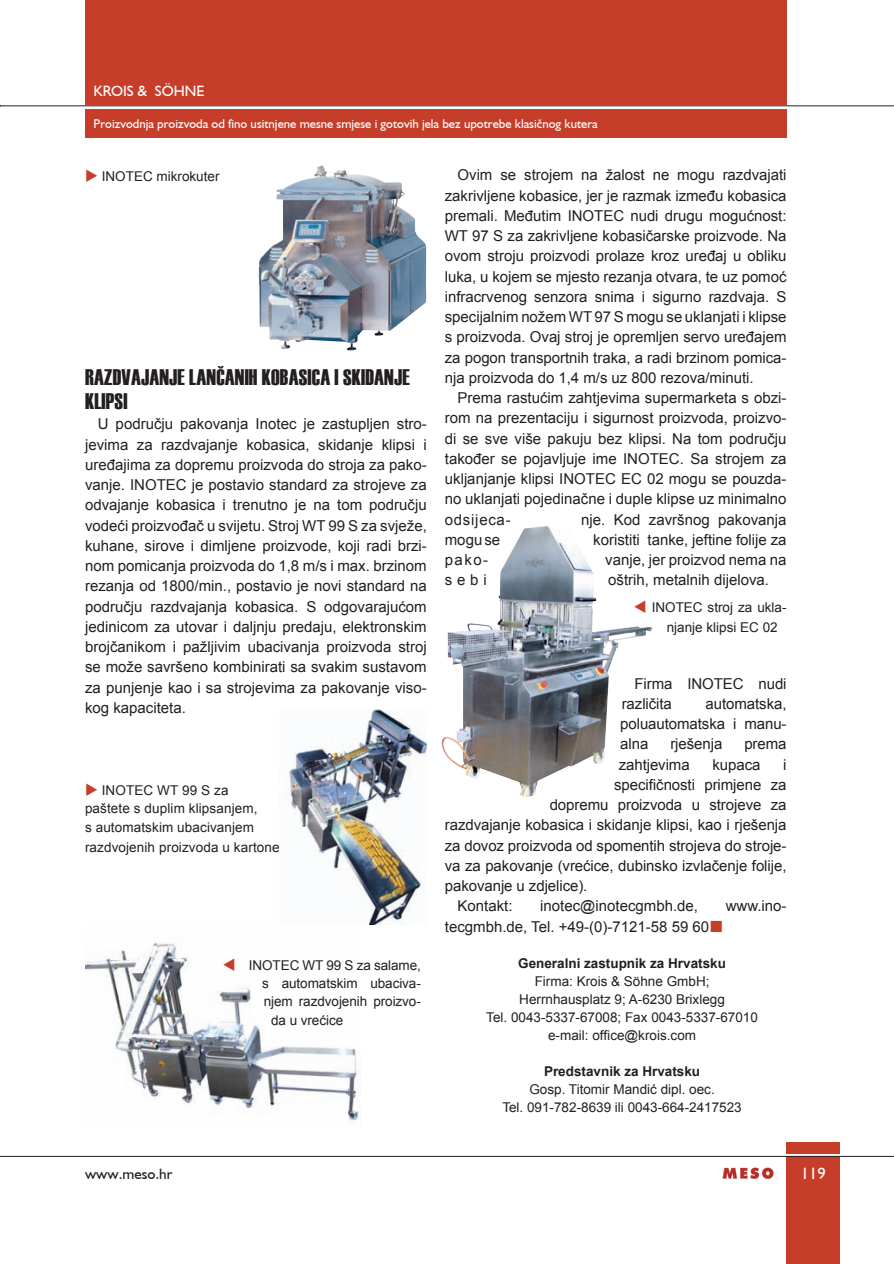
<style>
.page{position:relative;width:894px;height:1264px;background:#fff}
.page>*{position:absolute;margin:0;border:0;box-sizing:border-box;transform-origin:0 0}
.t1{font:22.5px/24px "Haettenschweiler";letter-spacing:.01em;color:#231f20}
.t2{font:16.5px "Humanist 521 BT";color:#fff}
.t3{font:15px/20.2px "Arial";color:#231f20;text-align:justify}
.t4{font:15px "Humanist 521 BT";color:#231f20}
.t5{font:15px "Humanist 521 BT";color:#fff}
.t6{font:13.5px/18px "Arial";color:#231f20}
.t7{font:700 13.5px "Arial";color:#231f20}
.t8{font:12.75px "Humanist 521 BT";color:#fff}
.s1{color:#c63e2a}
.s2{font-size:24px;color:#c63e2a}
</style>
<div class="page">
<svg style="left:723px;top:1167px;width:51px;height:12px"></svg>
<hr style="left:0;top:105px;width:894px;height:1px;background:#231f20">
<div style="left:85px;top:0;width:702px;height:106px;background:#c63e2a"></div>
<div style="left:787px;top:1156px;width:53px;height:108px;background:#c63e2a"></div>
<hr style="left:0;top:1156px;width:894px;height:1px;background:#231f20">
<div style="left:787px;top:1142px;width:53px;height:11px;background:#c63e2a"></div>
<img style="left:85px;top:942px;width:275px;height:181px">
<img style="left:286px;top:709px;width:141px;height:215px">
<div style="left:85px;top:109px;width:702px;height:28px;background:#c63e2a"></div>
<img style="left:258px;top:165px;width:169px;height:186px">
<img style="left:441px;top:526px;width:212px;height:271px">
<p class="t5" style="left:94px;top:82px;width:113px">KROIS &amp; SÖHNE</p>
<p class="t8" style="left:94px;top:116px;width:506px">Proizvodnja proizvoda od fino usitnjene mesne smjese i gotovih jela bez upotrebe klasičnog kutera</p>
<p class="t6" style="left:85px;top:167px;width:136px"><span class="s1">◆</span> INOTEC mikrokuter</p>
<p class="t3" style="left:445px;top:165px;width:343px;text-indent:13px">Ovim se strojem na žalost ne mogu razdvajati zakrivljene kobasice, jer je razmak između kobasica premali. Međutim INOTEC nudi drugu mogućnost:<br>WT 97 S za zakrivljene kobasičarske proizvode. Na ovom stroju proizvodi prolaze kroz uređaj u obliku luka, u kojem se mjesto rezanja otvara, te uz pomoć infracrvenog senzora snima i sigurno razdvaja. S specijalnim nožem WT 97 S mogu se uklanjati i klipse s proizvoda. Ovaj stroj je opremljen servo uređajem za pogon transportnih traka, a radi brzinom pomica&shy;nja proizvoda do 1,4 m/s uz 800 rezova/minuti.</p>
<p class="t3" style="left:445px;top:388px;width:343px;text-indent:13px">Prema rastućim zahtjevima supermarketa s obzi&shy;rom na prezentaciju i sigurnost proizvoda, proizvo&shy;di se sve više pakuju bez klipsi. Na tom području također se pojavljuje ime INOTEC. Sa strojem za ukljanjanje klipsi INOTEC EC 02 mogu se pouzda&shy;no uklanjati pojedinačne i duple klipse uz minimalno odsijeca-</p>
<h1 class="t1" style="left:85px;top:365px;width:326px">RAZDVAJANJE LANČANIH KOBASICA I SKIDANJE<br>KLIPSI</h1>
<p class="t3" style="left:85px;top:414px;width:343px;text-indent:13px">U području pakovanja Inotec je zastupljen stro&shy;jevima za razdvajanje kobasica, skidanje klipsi i uređajima za dopremu proizvoda do stroja za pako&shy;vanje. INOTEC je postavio standard za strojeve za odvajanje kobasica i trenutno je na tom području vodeći proizvođač u svijetu. Stroj WT 99 S za svježe, kuhane, sirove i dimljene proizvode, koji radi brzi&shy;nom pomicanja proizvoda do 1,8 m/s i max. brzinom rezanja od 1800/min., postavio je novi standard na području razdvajanja kobasica. S odgovarajućom jedinicom za utovar i daljnju predaju, elektronskim brojčanikom i pažljivim ubacivanja proizvoda stroj se može savršeno kombinirati sa svakim sustavom za punjenje kao i sa strojevima za pakovanje viso&shy;kog kapaciteta.</p>
<p class="t3" style="left:581px;top:509px;width:207px">nje. Kod završnog pakovanja</p>
<p class="t3" style="left:445px;top:530px;width:57px">mogu se</p>
<p class="t3" style="left:593px;top:530px;width:195px">koristiti tanke, jeftine folije za</p>
<p class="t3" style="left:445px;top:550px;width:45px">pako-</p>
<p class="t3" style="left:605px;top:550px;width:183px">vanje, jer proizvod nema na</p>
<p class="t3" style="left:445px;top:570px;width:43px">sebi</p>
<p class="t3" style="left:608px;top:570px;width:162px">oštrih, metalnih dijelova.</p>
<p class="t6" style="left:667px;top:597px;width:121px;line-height:20.2px;text-indent:-33px"><span class="s1">▼</span> INOTEC stroj za ukla&shy;njanje klipsi EC 02</p>
<p class="t3" style="left:622px;top:673px;width:166px;text-indent:13px">Firma INOTEC nudi različita</p>
<p class="t3" style="left:620px;top:693px;width:168px;text-indent:85px">automatska, poluautomatska i manu&shy;alna</p>
<p class="t3" style="left:670px;top:734px;width:53px">rješenja</p>
<p class="t3" style="left:744px;top:734px;width:44px">prema</p>
<p class="t3" style="left:619px;top:754px;width:73px">zahtjevima</p>
<p class="t3" style="left:713px;top:754px;width:49px">kupaca</p>
<p class="t3" style="left:783px;top:754px;width:5px">i</p>
<p class="t3" style="left:614px;top:774px;width:174px">specifičnosti primjene za</p>
<p class="t3" style="left:550px;top:795px;width:238px">dopremu proizvoda u strojeve za</p>
<p class="t3" style="left:445px;top:815px;width:343px">razdvajanje kobasica i skidanje klipsi, kao i rješenja</p>
<p class="t3" style="left:445px;top:835px;width:343px">za dovoz proizvoda od spomentih strojeva do stroje-</p>
<p class="t3" style="left:445px;top:855px;width:343px">va za pakovanje (vrećice, dubinsko izvlačenje folije,</p>
<p class="t3" style="left:445px;top:876px;width:144px">pakovanje u zdjelice).</p>
<p class="t3" style="left:458px;top:896px;width:57px">Kontakt:</p>
<p class="t3" style="left:540px;top:896px;width:159px">inotec@inotecgmbh.de,</p>
<p class="t3" style="left:726px;top:896px;width:62px">www.ino-</p>
<p class="t3" style="left:445px;top:916px;width:280px">tecgmbh.de, Tel. +49-(0)-7121-58 59 60<span class="s2">■</span></p>
<p class="t7" style="left:518px;top:954px;width:209px">Generalni zastupnik za Hrvatsku</p>
<p class="t6" style="left:486px;top:972px;width:273px;text-align:center">Firma: Krois &amp; Söhne GmbH;<br>Herrnhausplatz 9; A-6230 Brixlegg<br>Tel. 0043-5337-67008; Fax 0043-5337-67010 e-mail: office@krois.com</p>
<p class="t7" style="left:544px;top:1062px;width:158px">Predstavnik za Hrvatsku</p>
<p class="t6" style="left:502px;top:1080px;width:241px;text-align:center">Gosp. Titomir Mandić dipl. oec.<br>Tel. 091-782-8639 ili 0043-664-2417523</p>
<p class="t6" style="left:85px;top:781px;width:174px"><span class="s1">◆</span> INOTEC WT 99 S za paštete s duplim klipsanjem, s automatskim ubacivanjem</p>
<p class="t6" style="left:85px;top:838px;width:196px">razdvojenih proizvoda u kartone</p>
<p class="t6" style="left:223px;top:956px;width:200px"><span class="s1">▼</span> INOTEC WT 99 S za salame,</p>
<p class="t6" style="left:262px;top:974px;width:160px">s automatskim ubaciva-</p>
<p class="t6" style="left:264px;top:993px;width:159px">njem razdvojenih proizvo-</p>
<p class="t6" style="left:271px;top:1011px;width:74px">da u vrećice</p>
<p class="t4" style="left:85px;top:1164px;width:89px">www.meso.hr</p>
<p class="t2" style="left:801px;top:1163px;width:26px">119</p>
</div>
